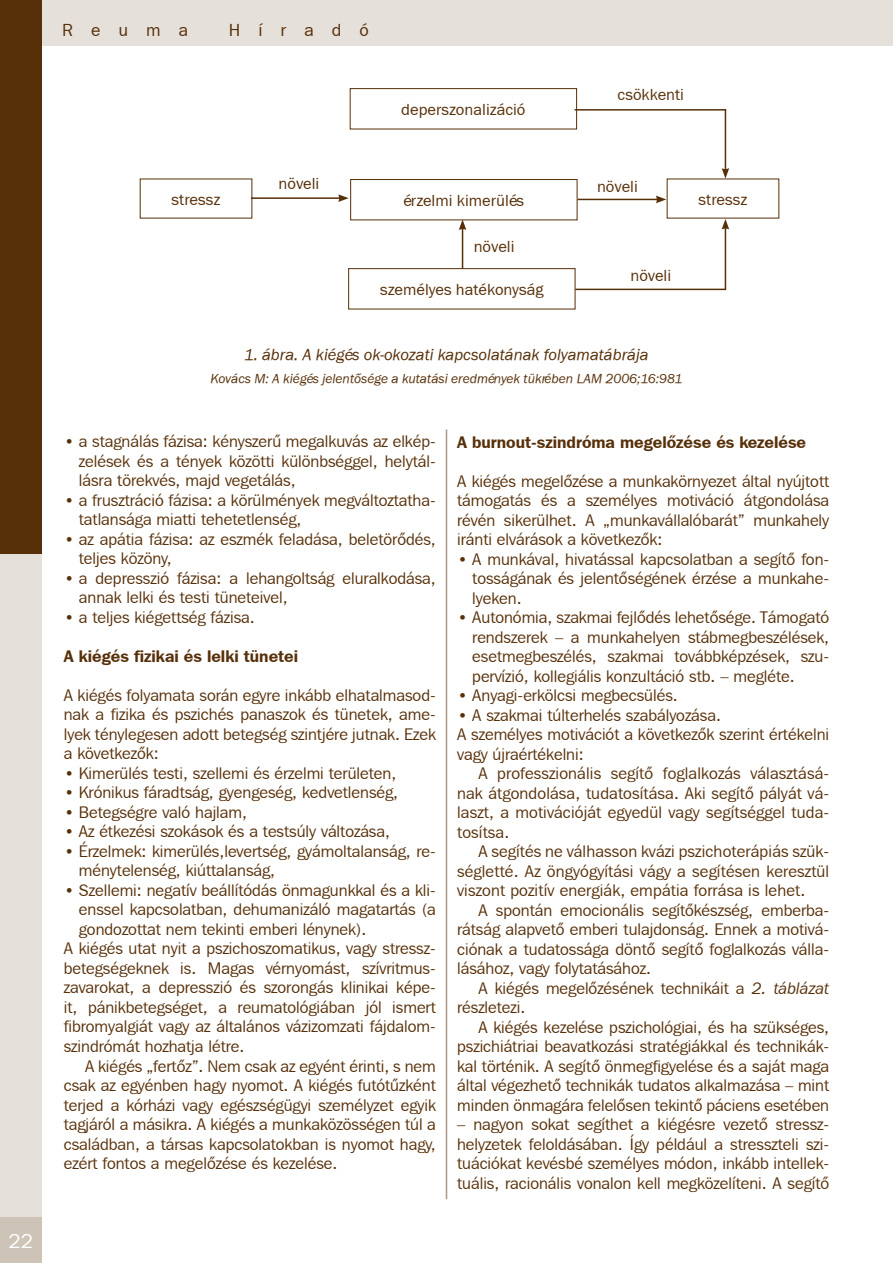
<style>
.page{position:relative;width:893px;height:1263px;background:#fff}
.page>*{position:absolute;margin:0;border:0;box-sizing:border-box;transform-origin:0 0}
.t1{font:21px "Franklin Gothic PFL Normal";color:#fff}
.t2{font:18px "Franklin Gothic PFL Normal";letter-spacing:1em;color:#572f08}
.t3{font:16.5px/19.5px "Franklin Gothic Bk PFL Normal";color:#572f08;text-align:justify}
.t4{font:16.5px "Franklin Gothic PFL Normal";color:#572f08}
.t5{font:16.5px "Franklin Gothic PFL Bold";color:#572f08}
.t6{font:16.5px "Franklin Gothic PFL Italic";color:#572f08}
.t7{font:13.5px "Franklin Gothic PFL Italic";color:#572f08}
.s1{font-family:"Franklin Gothic PFL Normal"}
.s2{font-family:"Franklin Gothic Bk PFL Italic"}
</style>
<div class="page">
<div style="left:40px;top:0;width:853px;height:46px;background:#e6e0da"></div>
<div style="left:0;top:1217px;width:42px;height:46px;background:#cec3b7"></div>
<div style="left:0;top:0;width:42px;height:555px;background:#572f08"></div>
<div style="left:0;top:554px;width:42px;height:663px;background:#e6e0da"></div>
<hr style="left:446px;top:429px;width:1px;height:770px;background:#ab9783">
<div style="left:350px;top:88px;width:227px;height:41px;border:1px solid #572f08"></div>
<div style="left:350px;top:179px;width:227px;height:41px;border:1px solid #572f08"></div>
<div style="left:348px;top:268px;width:227px;height:41px;border:1px solid #572f08"></div>
<hr style="left:251px;top:197px;width:89px;height:2px;background:#572f08">
<svg style="left:338px;top:194px;width:11px;height:8px"></svg>
<hr style="left:578px;top:199px;width:80px;height:1px;background:#572f08">
<svg style="left:656px;top:196px;width:10px;height:7px"></svg>
<hr style="left:462px;top:228px;width:1px;height:41px;background:#572f08">
<svg style="left:459px;top:220px;width:7px;height:10px"></svg>
<hr style="left:725px;top:227px;width:1px;height:63px;background:#572f08">
<svg style="left:722px;top:219px;width:7px;height:10px"></svg>
<hr style="left:725px;top:109px;width:1px;height:61px;background:#572f08">
<svg style="left:722px;top:168px;width:7px;height:11px"></svg>
<hr style="left:575px;top:109px;width:151px;height:2px;background:#572f08">
<hr style="left:575px;top:289px;width:151px;height:1px;background:#572f08">
<p class="t1" style="left:8px;top:1228px;width:26px">22</p>
<p class="t2" style="left:62px;top:19px;width:127px">Reuma</p>
<p class="t2" style="left:229px;top:19px;width:142px">Híradó</p>
<p class="t4" style="left:401px;top:99px;width:126px">deperszonalizáció</p>
<p class="t4" style="left:618px;top:84px;width:68px">csökkenti</p>
<p class="t4" style="left:279px;top:173px;width:42px">növeli</p>
<p class="t4" style="left:597px;top:176px;width:42px">növeli</p>
<p class="t4" style="left:404px;top:190px;width:122px">érzelmi kimerülés</p>
<p class="t4" style="left:172px;top:189px;width:50px">stressz</p>
<p class="t4" style="left:699px;top:189px;width:50px">stressz</p>
<p class="t4" style="left:474px;top:236px;width:42px">növeli</p>
<p class="t4" style="left:380px;top:279px;width:165px">személyes hatékonyság</p>
<p class="t4" style="left:630px;top:265px;width:42px">növeli</p>
<p class="t6" style="left:244px;top:344px;width:406px">1. ábra. A kiégés ok-okozati kapcsolatának folyamatábrája</p>
<p class="t7" style="left:211px;top:369px;width:473px">Kovács M: A kiégés jelentősége a kutatási eredmények tükrében LAM 2006;16:981</p>
<p class="t3" style="left:79px;top:432px;width:358px;text-indent:-15px"><span class="s1">•</span> a stagnálás fázisa: kényszerű megalkuvás az elkép&shy;zelések és a tények közötti különbséggel, helytál&shy;lásra törekvés, majd vegetálás,</p>
<p class="t3" style="left:79px;top:490px;width:358px;text-indent:-15px"><span class="s1">•</span> a frusztráció fázisa: a körülmények megváltoztatha&shy;tatlansága miatti tehetetlenség,</p>
<p class="t3" style="left:79px;top:529px;width:358px;text-indent:-15px"><span class="s1">•</span> az apátia fázisa: az eszmék feladása, beletörődés, teljes közöny,</p>
<p class="t3" style="left:79px;top:568px;width:358px;text-indent:-15px"><span class="s1">•</span> a depresszió fázisa: a lehangoltság eluralkodása, annak lelki és testi tüneteivel,</p>
<p class="t3" style="left:64px;top:607px;width:193px"><span class="s1">•</span> a teljes kiégettség fázisa.</p>
<p class="t5" style="left:64px;top:646px;width:236px">A kiégés fizikai és lelki tünetei</p>
<p class="t3" style="left:64px;top:685px;width:374px">A kiégés folyamata során egyre inkább elhatalmasod&shy;nak a fizika és pszichés panaszok és tünetek, ame&shy;lyek ténylegesen adott betegség szintjére jutnak. Ezek a következők:</p>
<p class="t3" style="left:64px;top:763px;width:334px"><span class="s1">•</span> Kimerülés testi, szellemi és érzelmi területen,</p>
<p class="t3" style="left:64px;top:783px;width:336px"><span class="s1">•</span> Krónikus fáradtság, gyengeség, kedvetlenség,</p>
<p class="t3" style="left:64px;top:802px;width:185px"><span class="s1">•</span> Betegségre való hajlam,</p>
<p class="t3" style="left:64px;top:822px;width:328px"><span class="s1">•</span> Az étkezési szokások és a testsúly változása,</p>
<p class="t3" style="left:79px;top:841px;width:358px;text-indent:-15px"><span class="s1">•</span> Érzelmek: kimerülés,levertség, gyámoltalanság, re&shy;ménytelenség, kiúttalanság,</p>
<p class="t3" style="left:64px;top:880px;width:374px"><span class="s1">•</span> Szellemi: negatív beállítódás önmagunkkal és a kli-</p>
<p class="t3" style="left:79px;top:900px;width:358px">enssel kapcsolatban, dehumanizáló magatartás (a</p>
<p class="t3" style="left:79px;top:919px;width:289px">gondozottat nem tekinti emberi lénynek).</p>
<p class="t3" style="left:64px;top:939px;width:374px">A kiégés utat nyit a pszichoszomatikus, vagy stressz-</p>
<p class="t3" style="left:64px;top:958px;width:374px">betegségeknek is. Magas vérnyomást, szívritmus-</p>
<p class="t3" style="left:64px;top:978px;width:374px">zavarokat, a depresszió és szorongás klinikai képe-</p>
<p class="t3" style="left:64px;top:997px;width:374px">it, pánikbetegséget, a reumatológiában jól ismert</p>
<p class="t3" style="left:64px;top:1017px;width:374px">fibromyalgiát vagy az általános vázizomzati fájdalom-</p>
<p class="t3" style="left:64px;top:1036px;width:182px">szindrómát hozhatja létre.</p>
<p class="t3" style="left:85px;top:1056px;width:352px">A kiégés „fertőz”. Nem csak az egyént érinti, s nem</p>
<p class="t3" style="left:64px;top:1075px;width:374px">csak az egyénben hagy nyomot. A kiégés futótűzként</p>
<p class="t3" style="left:64px;top:1095px;width:374px">terjed a kórházi vagy egészségügyi személyzet egyik</p>
<p class="t3" style="left:64px;top:1114px;width:373px">tagjáról a másikra. A kiégés a munkaközösségen túl a</p>
<p class="t3" style="left:64px;top:1134px;width:374px">családban, a társas kapcsolatokban is nyomot hagy,</p>
<p class="t3" style="left:64px;top:1153px;width:275px">ezért fontos a megelőzése és kezelése.</p>
<p class="t5" style="left:457px;top:431px;width:351px">A burnout-szindróma megelőzése és kezelése</p>
<p class="t3" style="left:457px;top:471px;width:374px">A kiégés megelőzése a munkakörnyezet által nyújtott támogatás és a személyes motiváció átgondolása révén sikerülhet. A „munkavállalóbarát” munkahely iránti elvárások a következők:</p>
<p class="t3" style="left:472px;top:549px;width:358px;text-indent:-15px"><span class="s1">•</span> A munkával, hivatással kapcsolatban a segítő fon&shy;tosságának és jelentőségének érzése a munkahe&shy;lyeken.</p>
<p class="t3" style="left:472px;top:607px;width:358px;text-indent:-15px"><span class="s1">•</span> Autonómia, szakmai fejlődés lehetősége. Támogató rendszerek – a munkahelyen stábmegbeszélések, esetmegbeszélés, szakmai továbbképzések, szu&shy;pervízió, kollegiális konzultáció stb. – megléte.</p>
<p class="t3" style="left:457px;top:685px;width:222px"><span class="s1">•</span> Anyagi-erkölcsi megbecsülés.</p>
<p class="t3" style="left:457px;top:705px;width:374px;text-align:left"><span class="s1">•</span> A szakmai túlterhelés szabályozása.<br>A személyes motivációt a következők szerint értékelni vagy újraértékelni:</p>
<p class="t3" style="left:457px;top:763px;width:374px;text-indent:21px">A professzionális segítő foglalkozás választásá&shy;nak átgondolása, tudatosítása. Aki segítő pályát vá&shy;laszt, a motivációját egyedül vagy segítséggel tuda&shy;tosítsa.</p>
<p class="t3" style="left:457px;top:841px;width:374px;text-indent:21px">A segítés ne válhasson kvázi pszichoterápiás szük&shy;ségletté. Az öngyógyítási vágy a segítésen keresztül viszont pozitív energiák, empátia forrása is lehet.</p>
<p class="t3" style="left:457px;top:900px;width:374px;text-indent:21px">A spontán emocionális segítőkészség, emberba&shy;rátság alapvető emberi tulajdonság. Ennek a motivá&shy;ciónak a tudatossága döntő segítő foglalkozás válla&shy;lásához, vagy folytatásához.</p>
<p class="t3" style="left:457px;top:978px;width:374px;text-indent:21px">A kiégés megelőzésének technikáit a <span class="s2">2. táblázat </span>részletezi.</p>
<p class="t3" style="left:457px;top:1017px;width:374px;text-indent:21px">A kiégés kezelése pszichológiai, és ha szükséges, pszichiátriai beavatkozási stratégiákkal és technikák&shy;kal történik. A segítő önmegfigyelése és a saját maga által végezhető technikák tudatos alkalmazása – mint minden önmagára felelősen tekintő páciens esetében</p>
<p class="t3" style="left:457px;top:1114px;width:374px">– nagyon sokat segíthet a kiégésre vezető stressz&shy;helyzetek feloldásában. Így például a stresszteli szi&shy;tuációkat kevésbé személyes módon, inkább intellek&shy;tuális, racionális vonalon kell megközelíteni. A segítő</p>
</div>
